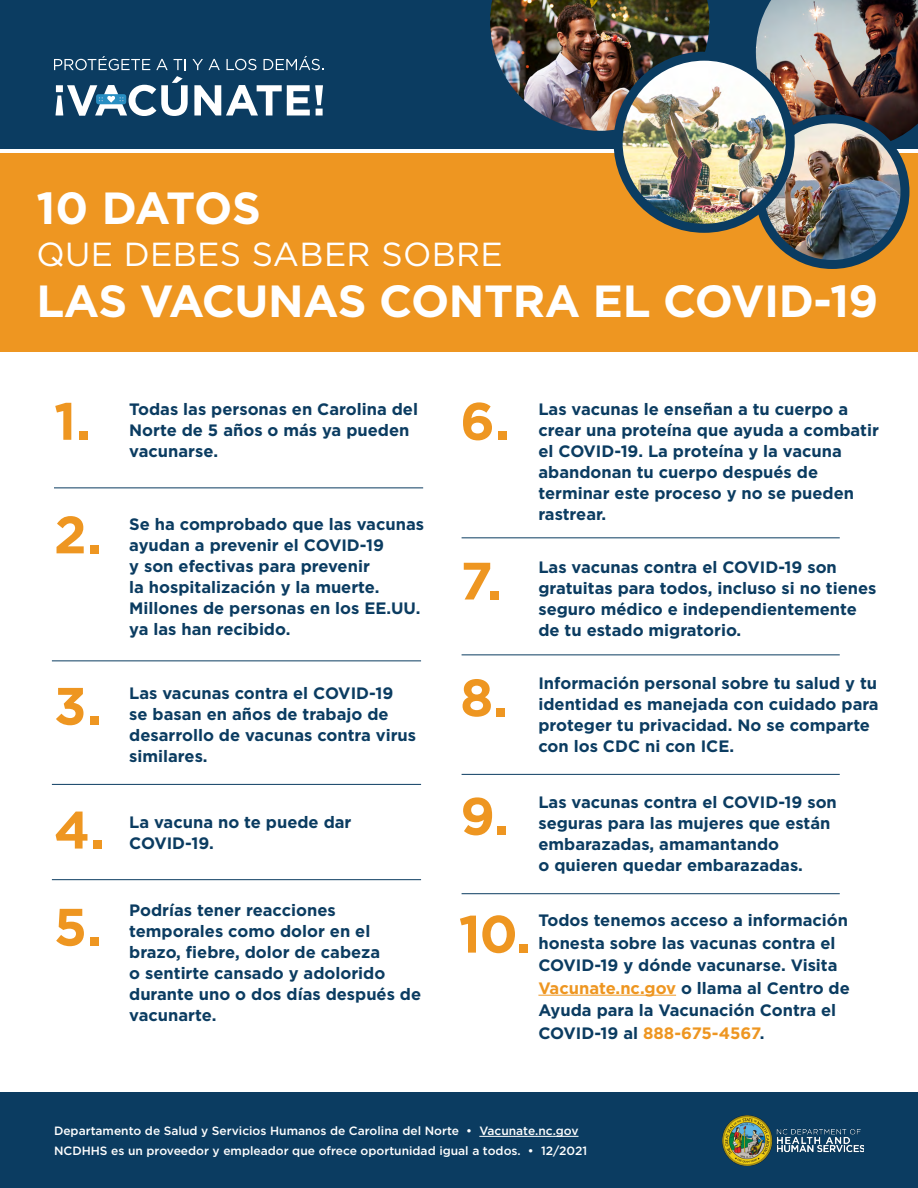
<style>
.page{position:relative;width:918px;height:1188px;background:#fff}
.page>*{position:absolute;margin:0;border:0;box-sizing:border-box;transform-origin:0 0}
.t1{font:700 52.5px/97.1px "Gotham";color:#ee9621}
.t2{font:700 45px "Gotham";letter-spacing:-.01em;color:#fff}
.t3{font:33.3px "Gotham";letter-spacing:.01em;color:#fff}
.t4{font:700 16.5px/21px "Gotham";color:#0b3c61}
.t5{font:500 12px/19.5px "Gotham";color:#fff}
.s1{color:#ee9621}
</style>
<div class="page">
<div style="left:0;top:153px;width:918px;height:198px;background:#ee9621"></div>
<div style="left:0;top:0;width:918px;height:148px;background:#0b3c61"></div>
<img style="left:755px;top:0;width:163px;height:158px">
<img style="left:759px;top:119px;width:146px;height:145px;border-radius:73px">
<div style="left:755px;top:114px;width:154px;height:155px;border:9px solid #0b3c61;border-radius:50%"></div>
<img style="left:490px;top:0;width:220px;height:131px">
<img style="left:618px;top:56px;width:172px;height:172px;border-radius:86px">
<div style="left:614px;top:52px;width:181px;height:181px;border:9px solid #0b3c61;border-radius:50%"></div>
<hr style="left:538px;top:995px;width:138px;height:1px;background:#ee9621">
<hr style="left:54px;top:488px;width:369px;height:1px;background:#0b3c61">
<hr style="left:52px;top:660px;width:369px;height:1px;background:#0b3c61">
<hr style="left:52px;top:784px;width:369px;height:1px;background:#0b3c61">
<hr style="left:52px;top:879px;width:369px;height:1px;background:#0b3c61">
<hr style="left:462px;top:537px;width:378px;height:1px;background:#0b3c61">
<hr style="left:462px;top:654px;width:378px;height:1px;background:#0b3c61">
<hr style="left:462px;top:774px;width:378px;height:1px;background:#0b3c61">
<hr style="left:462px;top:893px;width:378px;height:1px;background:#0b3c61">
<svg style="left:54px;top:56px;width:96px;height:14px"></svg>
<svg style="left:156px;top:59px;width:12px;height:11px"></svg>
<svg style="left:174px;top:59px;width:12px;height:11px"></svg>
<svg style="left:192px;top:59px;width:28px;height:11px"></svg>
<svg style="left:226px;top:59px;width:30px;height:11px"></svg>
<svg style="left:264px;top:56px;width:59px;height:14px"></svg>
<svg style="left:194px;top:85px;width:129px;height:31px"></svg>
<svg style="left:56px;top:76px;width:132px;height:40px"></svg>
<div style="left:0;top:1093px;width:918px;height:95px;background:#0b3c61"></div>
<hr style="left:479px;top:1136px;width:100px;height:1px;background:#fff">
<img style="left:723px;top:1116px;width:141px;height:49px">
<h2 class="t2" style="left:36px;top:178px;width:226px">10 DATOS</h2>
<h3 class="t3" style="left:36px;top:233px;width:468px">QUE DEBES SABER SOBRE</h3>
<h2 class="t2" style="left:36px;top:271px;width:843px">LAS VACUNAS CONTRA EL COVID-19</h2>
<p class="t4" style="left:129px;top:398px;width:290px">Todas las personas en Carolina del<br>Norte de 5 años o más ya pueden vacunarse.</p>
<p class="t4" style="left:538px;top:398px;width:342px">Las vacunas le enseñan a tu cuerpo a crear una proteína que ayuda a combatir el COVID-19. La proteína y la vacuna abandonan tu cuerpo después de terminar este proceso y no se pueden rastrear.</p>
<h1 class="t1" style="left:54px;top:372px;width:39px">1.</h1>
<h1 class="t1" style="left:460px;top:372px;width:51px">6.</h1>
<h1 class="t1" style="left:54px;top:486px;width:49px">2.</h1>
<p class="t4" style="left:129px;top:513px;width:296px">Se ha comprobado que las vacunas ayudan a prevenir el COVID-19<br>y son efectivas para prevenir<br>la hospitalización y la muerte.<br>Millones de personas en los EE.UU. ya las han recibido.</p>
<p class="t4" style="left:538px;top:557px;width:340px">Las vacunas contra el COVID-19 son gratuitas para todos, incluso si no tienes seguro médico e independientemente de tu estado migratorio.</p>
<p class="t4" style="left:538px;top:672px;width:342px">Información personal sobre tu salud y tu identidad es manejada con cuidado para proteger tu privacidad. No se comparte con los CDC ni con ICE.</p>
<h1 class="t1" style="left:460px;top:532px;width:44px">7.</h1>
<h1 class="t1" style="left:460px;top:649px;width:50px">8.</h1>
<p class="t4" style="left:129px;top:682px;width:288px">Las vacunas contra el COVID-19<br>se basan en años de trabajo de desarrollo de vacunas contra virus similares.</p>
<h1 class="t1" style="left:54px;top:657px;width:49px">3.</h1>
<h1 class="t1" style="left:54px;top:781px;width:53px">4.<br>5.</h1>
<p class="t4" style="left:129px;top:812px;width:224px">La vacuna no te puede dar<br>COVID-19.</p>
<p class="t4" style="left:129px;top:900px;width:293px">Podrías tener reacciones temporales como dolor en el brazo, fiebre, dolor de cabeza<br>o sentirte cansado y adolorido durante uno o dos días después de vacunarte.</p>
<h1 class="t1" style="left:460px;top:767px;width:51px">9.</h1>
<p class="t4" style="left:538px;top:791px;width:300px">Las vacunas contra el COVID-19 son seguras para las mujeres que están embarazadas, amamantando<br>o quieren quedar embarazadas.</p>
<h1 class="t1" style="left:459px;top:885px;width:74px">10.</h1>
<p class="t4" style="left:538px;top:909px;width:313px;line-height:22.5px">Todos tenemos acceso a información honesta sobre las vacunas contra el COVID-19 y dónde vacunarse. Visita <span class="s1">Vacunate.nc.gov</span> o llama al Centro de Ayuda para la Vacunación Contra el COVID-19 al <span class="s1">888-675-4567</span>.</p>
<p class="t5" style="left:54px;top:1121px;width:535px">Departamento de Salud y Servicios Humanos de Carolina del Norte • Vacunate.nc.gov<br>NCDHHS es un proveedor y empleador que ofrece oportunidad igual a todos. • 12/2021</p>
</div>
